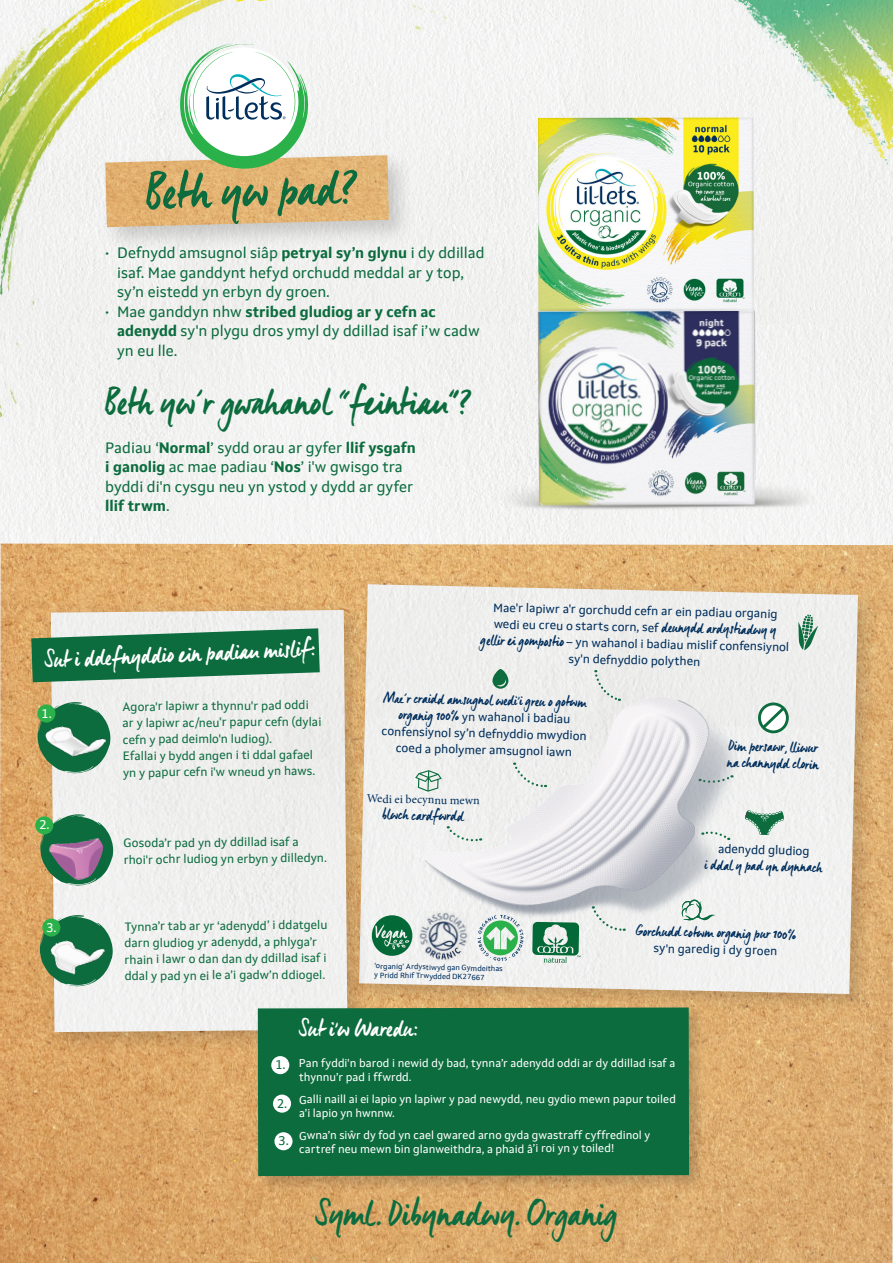
<style>
.page{position:relative;width:893px;height:1263px;background:#fff}
.page>*{position:absolute;margin:0;border:0;box-sizing:border-box;transform-origin:0 0}
.t1{font:51px "Manus";color:#0c6c3e}
.t2{font:37.5px "Manus";color:#0c6c3e}
.t3{font:36px "Manus";color:#0c6c3e}
.t4{font:24px "Manus";color:#fff}
.List_Paragraph{font:15px/19.5px "Setimo";color:#0c6c3e}
.List_Paragraph-2{font:15px/16.5px "Manus";color:#002e5c}
.List_Paragraph-3{font:12.75px "Setimo";color:#fff}
.List_Paragraph-4{font:12.75px "Setimo";color:#0c6c3e}
.List_Paragraph-5{font:12px/16.5px "Setimo";letter-spacing:-.01em;color:#0c6c3e}
.List_Paragraph-6{font:12px/16.5px "Setimo";color:#002e5c;text-align:center}
.List_Paragraph-7{font:12px "Minion Pro";color:#002e5c}
.List_Paragraph-8{font:11.25px/13.8px "Setimo";letter-spacing:-.005em;color:#fff}
.List_Paragraph-9{font:7.5px/9px "Setimo";color:#002e5c}
.s1{font-weight:700}
.s2{font-family:"Manus";font-size:15px}
</style>
<div class="page">
<img style="left:0;top:0;width:893px;height:529px">
<img style="left:0;top:543px;width:893px;height:720px">
<div style="left:100px;top:150px;width:315px;height:104px;background:#231f20;opacity:.2"></div>
<img style="left:105px;top:155px;width:284px;height:72px">
<img style="left:478px;top:269px;width:341px;height:284px">
<img style="left:538px;top:117px;width:216px;height:194px">
<svg style="left:180px;top:43px;width:132px;height:126px"></svg>
<div style="left:349px;top:574px;width:532px;height:443px;background:#231f20;opacity:.2"></div>
<img style="left:359px;top:584px;width:499px;height:410px">
<svg style="left:798px;top:614px;width:20px;height:36px"></svg>
<svg style="left:770px;top:810px;width:14px;height:25px"></svg>
<img style="left:391px;top:661px;width:379px;height:294px">
<div style="left:41px;top:600px;width:330px;height:455px;background:#231f20;opacity:.2"></div>
<div style="left:51px;top:610px;width:296px;height:422px;background:#eeefee"></div>
<svg style="left:36px;top:702px;width:74px;height:71px;background:#739c78"></svg>
<img style="left:45px;top:719px;width:63px;height:43px">
<div style="left:37px;top:704px;width:19px;height:19px;background:#2ab14a;border-radius:50%"></div>
<svg style="left:38px;top:915px;width:75px;height:71px"></svg>
<img style="left:49px;top:931px;width:59px;height:47px">
<div style="left:42px;top:918px;width:19px;height:19px;background:#2ab14a;border-radius:50%"></div>
<svg style="left:31px;top:628px;width:289px;height:54px;background:#36835d"></svg>
<div style="left:254px;top:1003px;width:452px;height:190px;background:#231f20;opacity:.2"></div>
<div style="left:258px;top:1007px;width:431px;height:169px;background:#0c6c3e"></div>
<div style="left:271px;top:1056px;width:18px;height:18px;background:#fff;border-radius:50%"></div>
<div style="left:273px;top:1094px;width:18px;height:19px;background:#fff;border-radius:50%"></div>
<div style="left:274px;top:1132px;width:19px;height:18px;background:#fff;border-radius:50%"></div>
<svg style="left:478px;top:915px;width:45px;height:46px"></svg>
<svg style="left:372px;top:915px;width:40px;height:41px"></svg>
<svg style="left:532px;top:922px;width:48px;height:41px"></svg>
<svg style="left:415px;top:770px;width:27px;height:22px"></svg>
<img style="left:418px;top:911px;width:52px;height:51px">
<svg style="left:758px;top:702px;width:31px;height:31px"></svg>
<svg style="left:761px;top:705px;width:25px;height:25px"></svg>
<svg style="left:39px;top:814px;width:74px;height:72px;background:#72887d"></svg>
<div style="left:35px;top:816px;width:19px;height:18px;background:#2ab14a;border-radius:50%"></div>
<svg style="left:682px;top:899px;width:34px;height:22px"></svg>
<p class="t1" style="left:145px;top:160px;width:216px;rotate:-1deg">Beth yw pad?</p>
<p class="List_Paragraph" style="left:117px;top:243px;width:369px;text-indent:-12px">• Defnydd amsugnol siâp <span class="s1">petryal sy’n glynu</span> i dy ddillad isaf. Mae ganddynt hefyd orchudd meddal ar y top, sy’n eistedd yn erbyn dy groen.</p>
<p class="List_Paragraph" style="left:117px;top:302px;width:364px;text-indent:-12px">• Mae ganddyn nhw <span class="s1">stribed gludiog ar y cefn ac adenydd</span> sy'n plygu dros ymyl dy ddillad isaf i’w cadw yn eu lle.</p>
<p class="t2" style="left:105px;top:379px;width:369px">Beth yw’r gwahanol “feintiau”?</p>
<p class="List_Paragraph" style="left:105px;top:438px;width:312px">Padiau ‘<span class="s1">Normal</span>’ sydd orau ar gyfer <span class="s1">llif ysgafn i ganolig</span> ac mae padiau ‘<span class="s1">Nos</span>’ i'w gwisgo tra byddi di'n cysgu neu yn ystod y dydd ar gyfer <span class="s1">llif trwm</span>.</p>
<p class="t4" style="left:44px;top:644px;width:273px;rotate:-2deg">Sut i ddefnyddio ei n padiau mislif:</p>
<p class="List_Paragraph-6" style="left:481px;top:599px;width:310px;rotate:1deg">Mae'r lapiwr a'r gorchudd cefn ar ein padiau organig wedi eu creu o starts corn, sef <span class="s2">deunydd ardystiadwy y gellir ei gompostio</span> – yn wahanol i badiau mislif confensiynol sy'n defnyddio polythen</p>
<p class="List_Paragraph-3" style="left:41px;top:705px;width:12px">1.</p>
<p class="List_Paragraph-3" style="left:39px;top:817px;width:12px">2.</p>
<p class="List_Paragraph-3" style="left:46px;top:919px;width:12px">3.</p>
<p class="List_Paragraph-5" style="left:122px;top:697px;width:201px">Agora'r lapiwr a thynnu'r pad oddi ar y lapiwr ac/neu'r papur cefn (dylai cefn y pad deimlo'n ludiog).</p>
<p class="List_Paragraph-5" style="left:123px;top:747px;width:194px">Efallai y bydd angen i ti ddal gafael yn y papur cefn i'w wneud yn haws.</p>
<p class="List_Paragraph-5" style="left:124px;top:834px;width:205px">Gosoda’r pad yn dy ddillad isaf a rhoi'r ochr ludiog yn erbyn y dilledyn.</p>
<p class="List_Paragraph-5" style="left:124px;top:917px;width:205px">Tynna’r tab ar yr ‘adenydd’ i ddatgelu darn gludiog yr adenydd, a phlyga’r rhain i lawr o dan dan dy ddillad isaf i ddal y pad yn ei le a’i gadw’n ddiogel.</p>
<p class="List_Paragraph-2" style="left:383px;top:689px;width:205px;rotate:1deg">Mae ’r craidd amsugnol wedi'i greu o gotwm</p>
<p class="List_Paragraph-6" style="left:382px;top:707px;width:207px;rotate:1deg"><span class="s2">organig 100%</span> yn wahanol i badiau confensiynol sy’n defnyddio mwydion coed a pholymer amsugnol iawn</p>
<p class="List_Paragraph-7" style="left:367px;top:790px;width:114px;rotate:1deg">Wedi ei becynnu mewn</p>
<p class="List_Paragraph-2" style="left:382px;top:806px;width:83px;rotate:1deg">blwch cardfwrdd</p>
<p class="List_Paragraph-9" style="left:374px;top:961px;width:130px;rotate:1deg">‘organig’ Ardystiwyd gan Gymdeithas y Pridd Rhif Trwydded DK27667</p>
<p class="List_Paragraph-2" style="left:727px;top:737px;width:93px;rotate:1deg">Dim persawr, lliwur na channydd clorin</p>
<p class="List_Paragraph-6" style="left:718px;top:841px;width:93px;rotate:1deg">adenydd gludiog</p>
<p class="List_Paragraph-2" style="left:705px;top:856px;width:120px;rotate:1deg">i ddal y pad yn dynnach</p>
<p class="List_Paragraph-2" style="left:636px;top:922px;width:162px;rotate:1deg">Gorchudd cotwm organig pur 100%</p>
<p class="List_Paragraph-6" style="left:654px;top:940px;width:125px;rotate:1deg">sy'n garedig i dy groen</p>
<p class="List_Paragraph-4" style="left:275px;top:1057px;width:12px">1.</p>
<p class="List_Paragraph-4" style="left:277px;top:1095px;width:12px">2.</p>
<p class="List_Paragraph-4" style="left:278px;top:1133px;width:12px">3.</p>
<p class="t4" style="left:299px;top:1013px;width:120px">Sut i'w Waredu:</p>
<p class="List_Paragraph-8" style="left:299px;top:1056px;width:378px">Pan fyddi'n barod i newid dy bad, tynna’r adenydd oddi ar dy ddillad isaf a thynnu’r pad i ffwrdd.</p>
<p class="List_Paragraph-8" style="left:299px;top:1092px;width:378px">Galli naill ai ei lapio yn lapiwr y pad newydd, neu gydio mewn papur toiled a’i lapio yn hwnnw.</p>
<p class="List_Paragraph-8" style="left:299px;top:1128px;width:353px">Gwna’n siŵr dy fod yn cael gwared arno gyda gwastraff cyffredinol y cartref neu mewn bin glanweithdra, a phaid â’i roi yn y toiled!</p>
<p class="t3" style="left:315px;top:1191px;width:304px">Syml. Dibynadwy. Organig</p>
</div>
